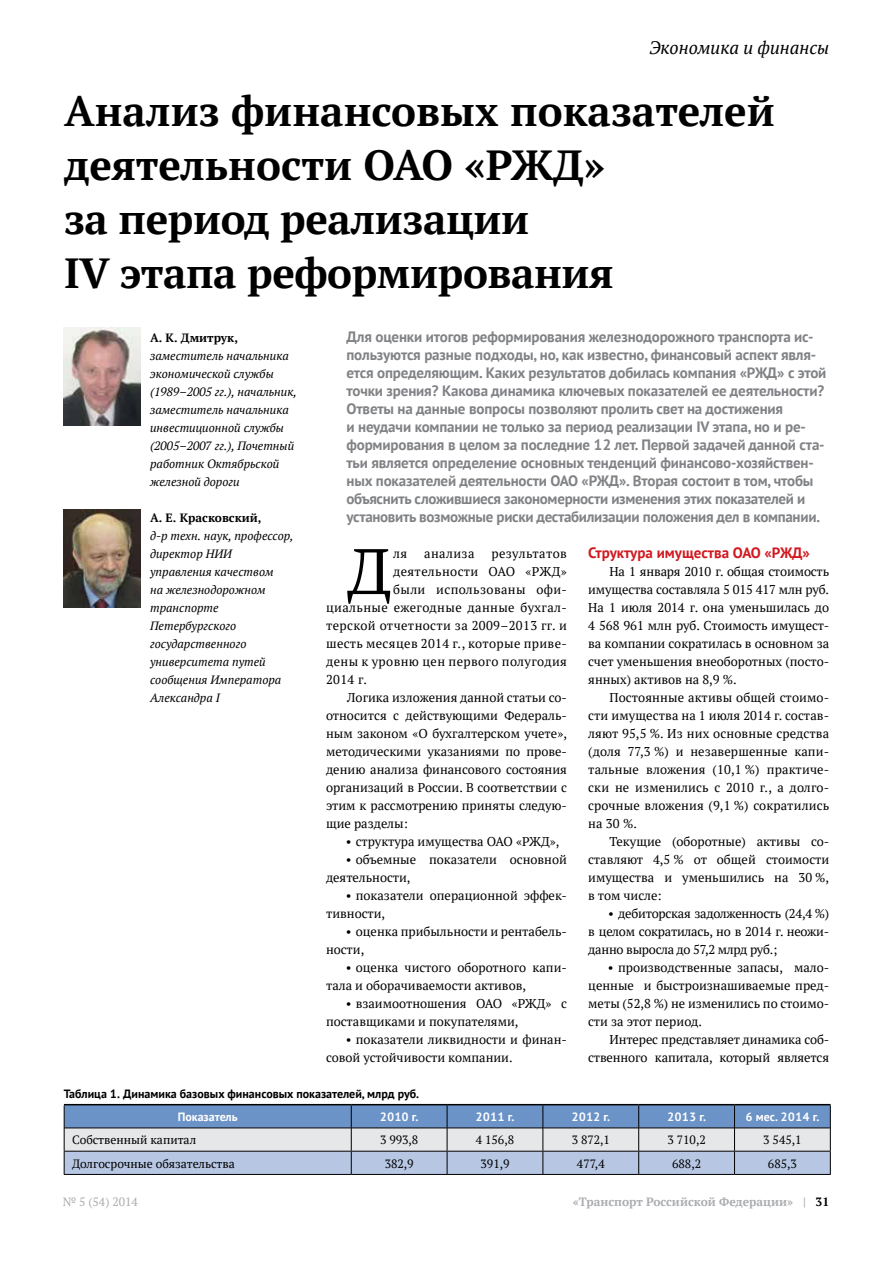
<style>
.page{position:relative;width:893px;height:1263px;background:#fff}
.page>*{position:absolute;margin:0;border:0;box-sizing:border-box;transform-origin:0 0}
.t1{font:64.2px "PT Serif";color:#000}
.t2{font:700 42px/54px "PT Serif";letter-spacing:-.01em;color:#000}
.t3{font:italic 18px "PT Serif";color:#000}
.t4{font:700 15px/18px "PT Sans";letter-spacing:-.01em;color:#808285}
.t5{font:700 15px "PT Sans";color:#d2181f}
.t6{font:12.75px/18px "PT Serif";color:#000}
.t7{font:12.75px "PT Serif";letter-spacing:.03em;color:#000}
.t8{font:italic 12px/18px "PT Serif";color:#000}
.t9{font:12px "PT Serif";color:#000}
.t10{font:700 12px "PT Sans";color:#000}
.t11{font:700 12px "PT Sans";color:#fff}
.t12{font:700 12px "PT Serif";color:#abadb0}
.t13{font:700 12px "PT Serif";color:#000}
.t14{font:12px "PT Serif";color:#abadb0}
.s1{color:#000}
</style>
<div class="page">
<img style="left:64px;top:327px;width:76px;height:98px">
<img style="left:64px;top:509px;width:76px;height:98px">
<hr style="left:64px;top:1104px;width:287px;height:1px;background:#000">
<hr style="left:351px;top:1104px;width:96px;height:1px;background:#000">
<hr style="left:447px;top:1104px;width:96px;height:1px;background:#000">
<hr style="left:543px;top:1104px;width:96px;height:1px;background:#000">
<hr style="left:639px;top:1104px;width:95px;height:1px;background:#000">
<hr style="left:734px;top:1104px;width:96px;height:1px;background:#000">
<svg style="left:64px;top:1105px;width:767px;height:69px;background:#a4b6d0"></svg>
<hr style="left:64px;top:1174px;width:287px;height:1px;background:#000">
<hr style="left:351px;top:1174px;width:96px;height:1px;background:#000">
<hr style="left:447px;top:1174px;width:96px;height:1px;background:#000">
<hr style="left:543px;top:1174px;width:96px;height:1px;background:#000">
<hr style="left:639px;top:1174px;width:95px;height:1px;background:#000">
<hr style="left:734px;top:1174px;width:97px;height:1px;background:#000">
<h3 class="t3" style="left:649px;top:36px;width:181px">Экономика и финансы</h3>
<h2 class="t2" style="left:64px;top:83px;width:712px">Анализ финансовых показателей деятельности ОАО «РЖД»<br>за период реализации<br>IV этапа реформирования</h2>
<p class="t4" style="left:346px;top:327px;width:481px">Для оценки итогов реформирования железнодорожного транспорта ис&shy;пользуются разные подходы, но, как известно, финансовый аспект явля&shy;ется определяющим. Каких результатов добилась компания «РЖД» с этой точки зрения? Какова динамика ключевых показателей ее деятельности?<br>Ответы на данные вопросы позволяют пролить свет на достижения<br>и неудачи компании не только за период реализации IV этапа, но и ре&shy;формирования в целом за последние 12 лет. Первой задачей данной ста&shy;тьи является определение основных тенденций финансово-хозяйствен&shy;ных показателей деятельности ОАО «РЖД». Вторая состоит в том, чтобы объяснить сложившиеся закономерности изменения этих показателей и установить возможные риски дестабилизации положения дел в компании.</p>
<p class="t13" style="left:150px;top:330px;width:90px">А. К. Дмитрук,</p>
<p class="t8" style="left:150px;top:347px;width:148px">заместитель начальника экономической службы (1989–2005 гг.), начальник, заместитель начальника инвестиционной службы (2005–2007 гг.), Почетный работник Октябрьской железной дороги</p>
<p class="t13" style="left:150px;top:510px;width:113px">А. Е . Красковский,</p>
<p class="t8" style="left:150px;top:527px;width:145px">д-р техн. наук, профессор, директор НИИ управления качеством<br>на железнодорожном транспорте<br>Петербургского государственного университета путей сообщения Императора<br>Александра I</p>
<p class="t5" style="left:588px;top:543px;width:223px">Структура имущества ОАО «РЖД»</p>
<p class="t6" style="left:588px;top:562px;width:242px;text-align:justify;text-indent:21px">На 1 января 2010 г. общая стоимость имущества составляла 5 015 417 млн руб.<br>На 1 июля 2014 г. она уменьшилась до 4 568 961 млн руб. Стоимость имущест&shy;ва компании сократилась в основном за счет уменьшения внеоборотных (посто&shy;янных) активов на 8,9 %.</p>
<p class="t6" style="left:588px;top:688px;width:242px;text-align:justify;text-indent:21px">Постоянные активы общей стоимо&shy;сти имущества на 1 июля 2014 г. состав&shy;ляют 95,5 %. Из них основные средства (доля 77,3 %) и незавершенные капи&shy;тальные вложения (10,1 %) практиче&shy;ски не изменились с 2010 г., а долго&shy;срочные вложения (9,1 %) сократились на 30 %.</p>
<p class="t6" style="left:588px;top:832px;width:242px;text-align:justify;text-indent:21px">Текущие (оборотные) активы со&shy;ставляют 4,5 % от общей стоимости имущества и уменьшились на 30 %, в том числе:</p>
<p class="t6" style="left:588px;top:904px;width:242px;text-align:justify;text-indent:20px">• дебиторская задолженность (24,4 %) в целом сократилась, но в 2014 г. неожи&shy;данно выросла до 57,2 млрд руб.;</p>
<p class="t6" style="left:588px;top:958px;width:242px;text-align:justify;text-indent:20px">• производственные запасы, мало&shy;ценные и быстроизнашиваемые пред&shy;меты (52,8 %) не изменились по стоимо&shy;сти за этот период.</p>
<p class="t6" style="left:588px;top:1030px;width:242px;text-align:right">Интерес представляет динамика соб&shy;ственного капитала, который является</p>
<h1 class="t1" style="left:347px;top:530px;width:45px">Д</h1>
<p class="t6" style="left:393px;top:544px;width:16px">ля</p>
<p class="t7" style="left:424px;top:545px;width:52px">анализа</p>
<p class="t7" style="left:491px;top:545px;width:77px">результатов</p>
<p class="t7" style="left:393px;top:563px;width:175px">деятельности ОАО «РЖД»</p>
<p class="t7" style="left:393px;top:581px;width:175px">были использованы офи-</p>
<p class="t7" style="left:326px;top:599px;width:242px">циальные ежегодные данные бухгал-</p>
<p class="t7" style="left:326px;top:617px;width:242px">терской отчетности за 2009–2013 гг. и</p>
<p class="t7" style="left:326px;top:635px;width:242px">шесть месяцев 2014 г., которые приве-</p>
<p class="t7" style="left:326px;top:653px;width:242px">дены к уровню цен первого полугодия</p>
<p class="t6" style="left:326px;top:670px;width:42px">2014 г.</p>
<p class="t6" style="left:347px;top:688px;width:221px">Логика изложения данной статьи со-</p>
<p class="t6" style="left:326px;top:706px;width:242px">относится с действующими Федераль-</p>
<p class="t6" style="left:326px;top:724px;width:242px">ным законом «О бухгалтерском учете»,</p>
<p class="t6" style="left:326px;top:742px;width:242px">методическими указаниями по прове-</p>
<p class="t6" style="left:326px;top:760px;width:242px">дению анализа финансового состояния</p>
<p class="t6" style="left:326px;top:778px;width:242px">организаций в России. В соответствии с</p>
<p class="t6" style="left:326px;top:796px;width:242px">этим к рассмотрению приняты следую-</p>
<p class="t6" style="left:326px;top:814px;width:83px">щие разделы:</p>
<p class="t6" style="left:346px;top:832px;width:215px">• структура имущества ОАО «РЖД»,</p>
<p class="t6" style="left:326px;top:850px;width:242px;text-indent:20px">• объемные показатели основной деятельности,</p>
<p class="t6" style="left:326px;top:886px;width:242px;text-indent:20px">• показатели операционной эффек&shy;тивности,</p>
<p class="t6" style="left:326px;top:922px;width:242px;text-indent:20px">• оценка прибыльности и рентабель&shy;ности,</p>
<p class="t6" style="left:326px;top:958px;width:242px;text-indent:20px">• оценка чистого оборотного капи&shy;тала и оборачиваемости активов,</p>
<p class="t6" style="left:326px;top:994px;width:242px;text-indent:20px">• взаимоотношения ОАО «РЖД» с поставщиками и покупателями,</p>
<p class="t6" style="left:326px;top:1030px;width:242px;text-indent:20px">• показатели ликвидности и финан&shy;совой устойчивости компании.</p>
<p class="t10" style="left:64px;top:1086px;width:357px">Таблица 1. Динамика базовых финансовых показателей, млрд руб.</p>
<p class="t11" style="left:178px;top:1108px;width:61px">Показатель</p>
<p class="t11" style="left:380px;top:1108px;width:40px">2010 г.</p>
<p class="t11" style="left:476px;top:1108px;width:40px">2011 г.</p>
<p class="t11" style="left:571px;top:1108px;width:40px">2012 г.</p>
<p class="t11" style="left:667px;top:1108px;width:40px">2013 г.</p>
<p class="t11" style="left:745px;top:1108px;width:75px">6 мес. 2014 г.</p>
<p class="t9" style="left:72px;top:1132px;width:125px">Собственный капитал</p>
<p class="t9" style="left:380px;top:1132px;width:40px">3 993,8</p>
<p class="t9" style="left:476px;top:1132px;width:40px">4 156,8</p>
<p class="t9" style="left:572px;top:1132px;width:40px">3 872,1</p>
<p class="t9" style="left:667px;top:1132px;width:40px">3 710,2</p>
<p class="t9" style="left:763px;top:1132px;width:40px">3 545,1</p>
<p class="t9" style="left:72px;top:1155px;width:164px">Долгосрочные обязательства</p>
<p class="t9" style="left:385px;top:1155px;width:30px">382,9</p>
<p class="t9" style="left:480px;top:1155px;width:30px">391,9</p>
<p class="t9" style="left:577px;top:1155px;width:29px">477,4</p>
<p class="t9" style="left:672px;top:1155px;width:30px">688,2</p>
<p class="t9" style="left:768px;top:1155px;width:30px">685,3</p>
<p class="t14" style="left:63px;top:1194px;width:77px">№ 5 (54) 2014</p>
<p class="t12" style="left:573px;top:1194px;width:258px">«Транспорт Российской Федерации» | <span class="s1">31</span></p>
</div>
